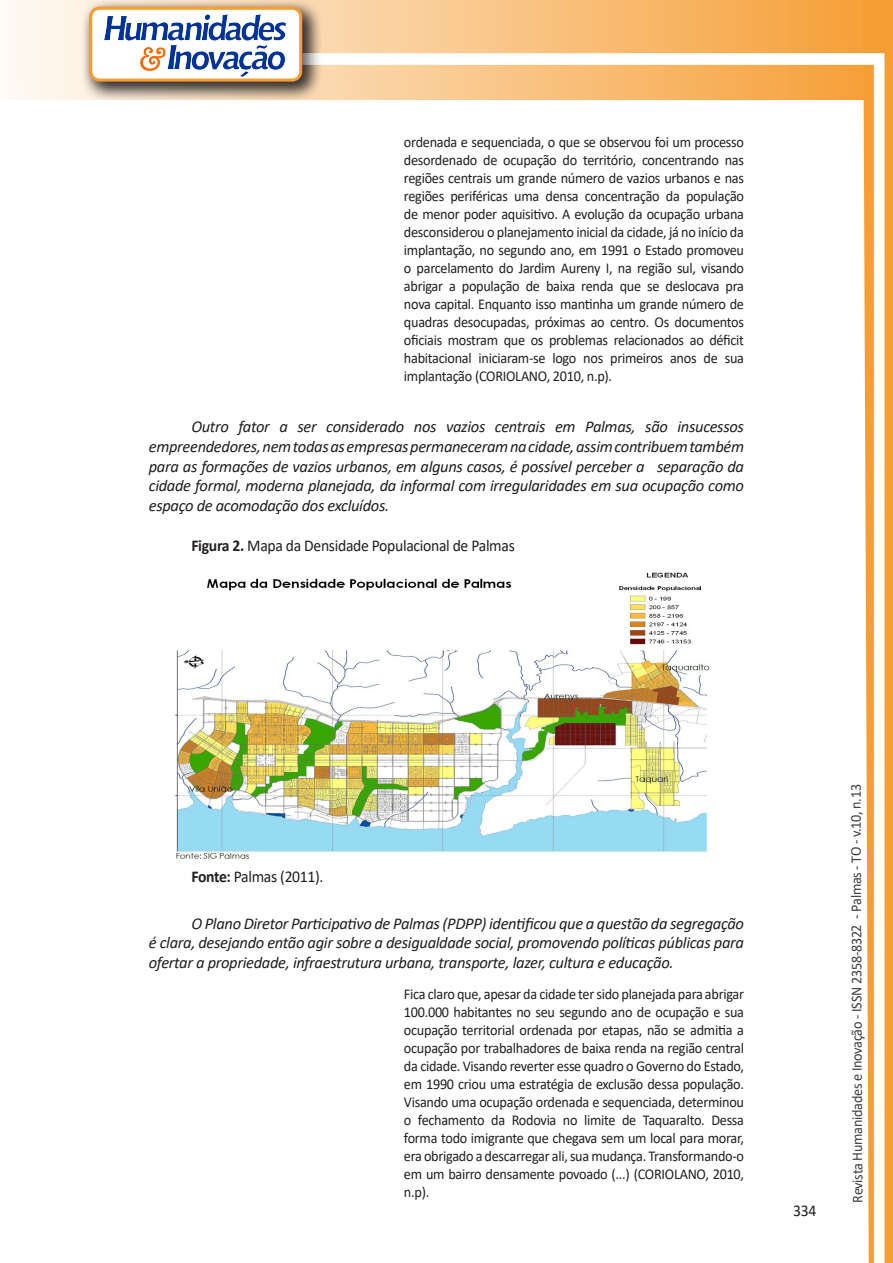
<style>
.page{position:relative;width:893px;height:1263px;background:#fff}
.page>*{position:absolute;margin:0;border:0;box-sizing:border-box;transform-origin:0 0}
.texto{font:italic 16.5px/19.8px "Calibri";letter-spacing:-.02em;color:#231f20;text-align:justify}
.texto-2{font:16.5px "Calibri";letter-spacing:-.02em;color:#231f20;scale:.95 1}
.citacao{font:15px/18px "Calibri";letter-spacing:-.02em;color:#231f20;text-align:justify;scale:.95 1}
.t1{font:15px "Calibri";letter-spacing:-.025em;color:#3e3e3f;scale:.95 1}
.s1{font-weight:700}
</style>
<div class="page">
<svg style="left:5px;top:0;width:858px;height:100px;background:#f9c484"></svg>
<div style="left:302px;top:53px;width:582px;height:12px;background:#fff;border:2px solid #fff"></div>
<svg style="left:863px;top:0;width:30px;height:1263px"></svg>
<div style="left:81px;top:0;width:241px;height:102px;background:#231f20;opacity:.75"></div>
<div style="left:91px;top:8px;width:210px;height:72px;background:#fff;border-radius:9px"></div>
<img style="left:104px;top:14px;width:181px;height:62px">
<div style="left:89px;top:7px;width:213px;height:75px;border:3px solid #f69e34;border-radius:9px"></div>
<img style="left:175px;top:572px;width:535px;height:290px">
<p class="citacao" style="left:404px;top:133px;width:360px">ordenada e sequenciada, o que se observou foi um processo desordenado de ocupação do território, concentrando nas regiões centrais um grande número de vazios urbanos e nas regiões periféricas uma densa concentração da população de menor poder aquisitivo. A evolução da ocupação urbana desconsiderou o planejamento inicial da cidade, já no início da implantação, no segundo ano, em 1991 o Estado promoveu o parcelamento do Jardim Aureny I, na região sul, visando abrigar a população de baixa renda que se deslocava pra nova capital. Enquanto isso mantinha um grande número de quadras desocupadas, próximas ao centro. Os documentos oficiais mostram que os problemas relacionados ao déficit habitacional iniciaram-se logo nos primeiros anos de sua implantação (CORIOLANO, 2010, n.p).</p>
<p class="texto" style="left:149px;top:416px;width:597px;text-indent:43px">Outro fator a ser considerado nos vazios centrais em Palmas, são insucessos empreendedores, nem todas as empresas permaneceram na cidade, assim contribuem também para as formações de vazios urbanos, em alguns casos, é possível perceber a separação da cidade formal, moderna planejada, da informal com irregularidades em sua ocupação como espaço de acomodação dos excluídos.</p>
<p class="texto-2" style="left:191px;top:534px;width:342px"><span class="s1">Figura 2.</span> Mapa da Densidade Populacional de Palmas</p>
<p class="texto-2" style="left:191px;top:865px;width:141px"><span class="s1">Fonte:</span> Palmas (2011).</p>
<p class="texto" style="left:149px;top:912px;width:597px;text-indent:43px">O Plano Diretor Participativo de Palmas (PDPP) identificou que a questão da segregação é clara, desejando então agir sobre a desigualdade social, promovendo políticas públicas para ofertar a propriedade, infraestrutura urbana, transporte, lazer, cultura e educação.</p>
<p class="citacao" style="left:404px;top:985px;width:360px">Fica claro que, apesar da cidade ter sido planejada para abrigar 100.000 habitantes no seu segundo ano de ocupação e sua ocupação territorial ordenada por etapas, não se admitia a ocupação por trabalhadores de baixa renda na região central da cidade. Visando reverter esse quadro o Governo do Estado, em 1990 criou uma estratégia de exclusão dessa população.<br>Visando uma ocupação ordenada e sequenciada, determinou o fechamento da Rodovia no limite de Taquaralto. Dessa forma todo imigrante que chegava sem um local para morar, era obrigado a descarregar ali, sua mudança. Transformando-o em um bairro densamente povoado (...) (CORIOLANO, 2010, n.p).</p>
<p class="texto-2" style="left:793px;top:1199px;width:26px">334</p>
<p class="t1" style="left:846px;top:1203px;width:442px;rotate:-90deg">Revista Humanidades e Inovação - ISSN 2358-8322 - Palmas - TO - v.10, n.13</p>
</div>
